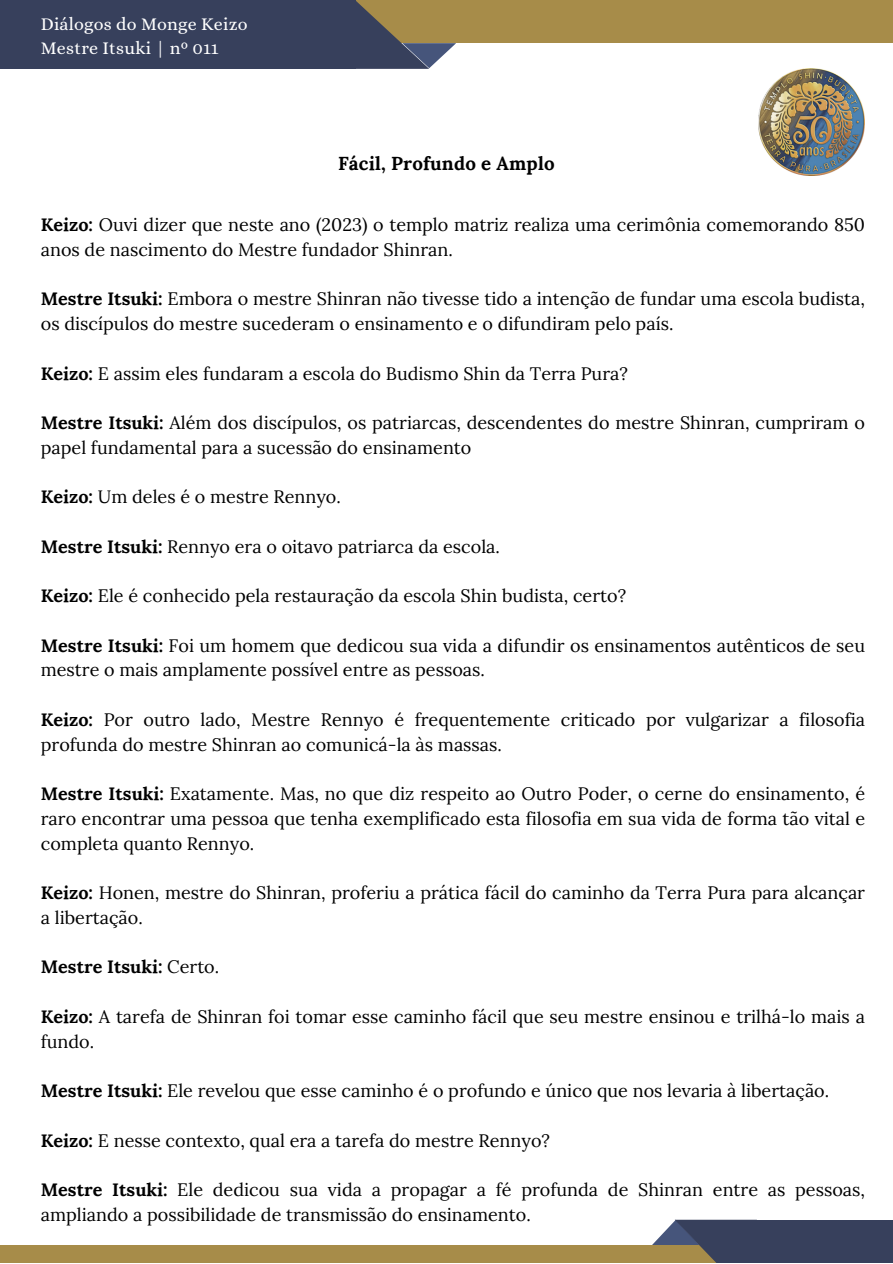
<style>
.page{position:relative;width:893px;height:1264px;background:#fff}
.page>*{position:absolute;margin:0;border:0;box-sizing:border-box;transform-origin:0 0}
.t1{font:700 18.75px "Lora";letter-spacing:.01em;color:#000}
.t2{font:18px/24.8px "Lora";color:#000}
.t3{font:18px "Alice";letter-spacing:.01em;color:#fff}
.t4{font:700 18px "Lora";color:#000}
.s1{font-weight:700}
.s2{font-weight:400}
</style>
<div class="page">
<svg style="left:653px;top:1221px;width:21px;height:23px"></svg>
<div style="left:324px;top:0;width:568px;height:43px;background:#a78c49"></div>
<div style="left:0;top:1244px;width:773px;height:18px;background:#a78c49"></div>
<div style="left:747px;top:1219px;width:145px;height:43px;background:#37405c"></div>
<svg style="left:674px;top:1219px;width:82px;height:43px;fill:#37405c"></svg>
<img style="left:758px;top:69px;width:106px;height:107px">
<div style="left:0;top:0;width:356px;height:69px;background:#37405c"></div>
<svg style="left:356px;top:1px;width:100px;height:68px"></svg>
<p class="t3" style="left:41px;top:13px;width:208px">Diálogos do Monge Keizo</p>
<p class="t3" style="left:41px;top:38px;width:179px">Mestre Itsuki | nº 011</p>
<p class="t1" style="left:338px;top:151px;width:218px">Fácil, Profundo e Amplo</p>
<p class="t2" style="left:41px;top:212px;width:825px"><span class="s1">Keizo:</span> Ouvi dizer que neste ano (2023) o templo matriz realiza uma cerimônia comemorando 850 anos de nascimento do Mestre fundador Shinran.</p>
<p class="t2" style="left:41px;top:286px;width:825px"><span class="s1">Mestre Itsuki:</span> Embora o mestre Shinran não tivesse tido a intenção de fundar uma escola budista, os discípulos do mestre sucederam o ensinamento e o difundiram pelo país.</p>
<p class="t2" style="left:41px;top:360px;width:588px"><span class="s1">Keizo:</span> E assim eles fundaram a escola do Budismo Shin da Terra Pura?</p>
<p class="t2" style="left:41px;top:410px;width:825px"><span class="s1">Mestre Itsuki:</span> Além dos discípulos, os patriarcas, descendentes do mestre Shinran, cumpriram o papel fundamental para a sucessão do ensinamento</p>
<p class="t2" style="left:41px;top:484px;width:301px"><span class="s1">Keizo:</span> Um deles é o mestre Rennyo.</p>
<p class="t2" style="left:41px;top:533px;width:460px"><span class="s1">Mestre Itsuki:</span> Rennyo era o oitavo patriarca da escola.</p>
<p class="t2" style="left:41px;top:583px;width:587px"><span class="s1">Keizo:</span> Ele é conhecido pela restauração da escola Shin budista, certo?</p>
<p class="t2" style="left:41px;top:632px;width:825px"><span class="s1">Mestre Itsuki:</span> Foi um homem que dedicou sua vida a difundir os ensinamentos autênticos de seu mestre o mais amplamente possível entre as pessoas.</p>
<p class="t2" style="left:41px;top:707px;width:825px"><span class="s1">Keizo:</span> Por outro lado, Mestre Rennyo é frequentemente criticado por vulgarizar a filosofia profunda do mestre Shinran ao comunicá-la às massas.</p>
<p class="t2" style="left:41px;top:781px;width:825px;text-align:justify"><span class="s1">Mestre Itsuki:</span> Exatamente. Mas, no que diz respeito ao Outro Poder, o cerne do ensinamento, é raro encontrar uma pessoa que tenha exemplificado esta filosofia em sua vida de forma tão vital e completa quanto Rennyo.</p>
<p class="t2" style="left:41px;top:880px;width:825px"><span class="s1">Keizo:</span> Honen, mestre do Shinran, proferiu a prática fácil do caminho da Terra Pura para alcançar a libertação.</p>
<p class="t4" style="left:41px;top:955px;width:180px">Mestre Itsuki: <span class="s2">Certo.</span></p>
<p class="t2" style="left:41px;top:1003px;width:825px"><span class="s1">Keizo:</span> A tarefa de Shinran foi tomar esse caminho fácil que seu mestre ensinou e trilhá-lo mais a fundo.</p>
<p class="t2" style="left:41px;top:1078px;width:789px"><span class="s1">Mestre Itsuki:</span> Ele revelou que esse caminho é o profundo e único que nos levaria à libertação.</p>
<p class="t2" style="left:41px;top:1127px;width:510px"><span class="s1">Keizo:</span> E nesse contexto, qual era a tarefa do mestre Rennyo?</p>
<p class="t2" style="left:41px;top:1176px;width:825px"><span class="s1">Mestre Itsuki:</span> Ele dedicou sua vida a propagar a fé profunda de Shinran entre as pessoas, ampliando a possibilidade de transmissão do ensinamento.</p>
</div>
